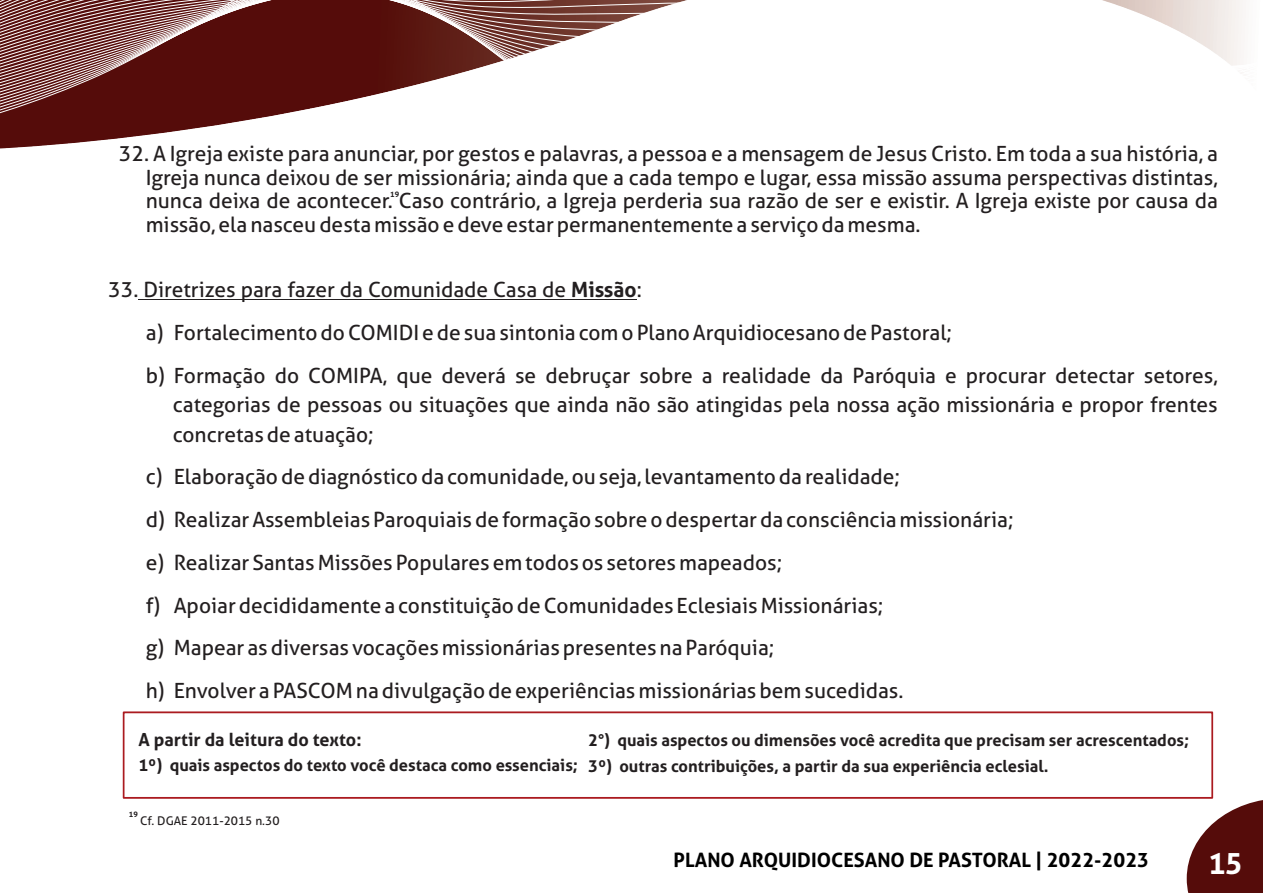
<style>
.page{position:relative;width:1263px;height:893px;background:#fff}
.page>*{position:absolute;margin:0;border:0;box-sizing:border-box;transform-origin:0 0}
.t1{font:700 29.55px "Aller";color:#fff}
.t2{font:21px/42.8px "Aller";color:#231f20}
.t3{font:700 19.8px "Aller";color:#000}
.t4{font:700 18px "Aller";color:#231f20}
.t5{font:700 16.5px/26.2px "Aller";color:#231f20}
.t6{font:12px "Aller";color:#231f20}
.t7{font:700 7.5px "Aller";color:#231f20}
.s1{font-weight:700}
</style>
<div class="page">
<svg style="left:0;top:0;width:1243px;height:149px"></svg>
<svg style="left:1187px;top:800px;width:76px;height:93px"></svg>
<hr style="left:139px;top:299px;width:432px;height:1px;background:#231f20">
<hr style="left:571px;top:299px;width:66px;height:1px;background:#231f20">
<div style="left:123px;top:711px;width:1090px;height:88px;border:2px solid #ab1b20"></div>
<p class="t2" style="left:146px;top:144px;width:1074px;line-height:23.7px;text-align:justify;text-indent:-27px">32. A Igreja existe para anunciar, por gestos e palavras, a pessoa e a mensagem de Jesus Cristo. Em toda a sua história, a Igreja nunca deixou de ser missionária; ainda que a cada tempo e lugar, essa missão assuma perspectivas distintas, nunca deixa de acontecer. Caso contrário, a Igreja perderia sua razão de ser e existir. A Igreja existe por causa da missão, ela nasceu desta missão e deve estar permanentemente a serviço da mesma.</p>
<p class="t7" style="left:390px;top:192px;width:10px">19</p>
<p class="t2" style="left:146px;top:271px;width:1073px;text-indent:-37px">33. Diretrizes para fazer da Comunidade Casa de <span class="s1">Missão</span>:<br>a) Fortalecimento do COMIDI e de sua sintonia com o Plano Arquidiocesano de Pastoral;<br>b) Formação do COMIPA, que deverá se debruçar sobre a realidade da Paróquia e procurar detectar setores,</p>
<p class="t2" style="left:173px;top:392px;width:1046px;line-height:29.4px">categorias de pessoas ou situações que ainda não são atingidas pela nossa ação missionária e propor frentes concretas de atuação;</p>
<p class="t2" style="left:146px;top:458px;width:869px">c) Elaboração de diagnóstico da comunidade, ou seja, levantamento da realidade;<br>d) Realizar Assembleias Paroquiais de formação sobre o despertar da consciência missionária; e) Realizar Santas Missões Populares em todos os setores mapeados;<br>f) Apoiar decididamente a constituição de Comunidades Eclesiais Missionárias;<br>g) Mapear as diversas vocações missionárias presentes na Paróquia;<br>h) Envolver a PASCOM na divulgação de experiências missionárias bem sucedidas.</p>
<p class="t4" style="left:138px;top:733px;width:225px">A partir da leitura do texto:</p>
<p class="t5" style="left:138px;top:754px;width:441px">1º) quais aspectos do texto você destaca como essenciais;</p>
<p class="t5" style="left:588px;top:729px;width:603px">2°) quais aspectos ou dimensões você acredita que precisam ser acrescentados;<br>3º) outras contribuições, a partir da sua experiência eclesial.</p>
<p class="t7" style="left:129px;top:811px;width:10px">19</p>
<p class="t6" style="left:140px;top:816px;width:141px">Cf. DGAE 2011-2015 n.30</p>
<p class="t3" style="left:673px;top:852px;width:477px">PLANO ARQUIDIOCESANO DE PASTORAL | 2022-2023</p>
<h1 class="t1" style="left:1208px;top:852px;width:36px">15</h1>
</div>
